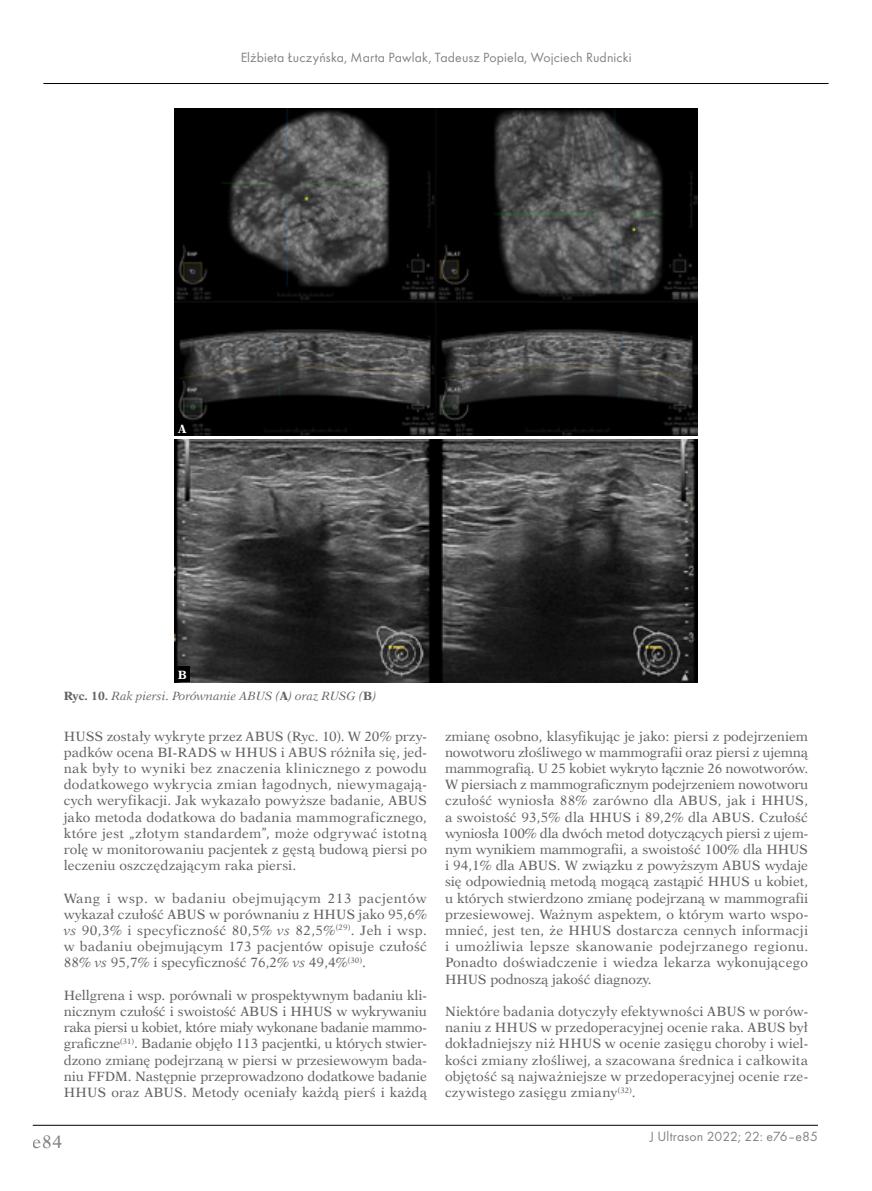
<style>
.page{position:relative;width:872px;height:1191px;background:#fff}
.page>*{position:absolute;margin:0;border:0;box-sizing:border-box;transform-origin:0 0}
.t1{font:18px "Dutch 823 EU Normal";color:#636363}
.t2{font:13.8px "Futura TCE";letter-spacing:.01em;color:#636363}
.BPL_-_Body_PL{font:13.5px/16.2px "Dutch 823 EU Normal";letter-spacing:.01em;color:#636363;text-align:justify}
.Podpis_zdjec_rys_PL{font:12px "Dutch 823 EU Italic";color:#636363}
.Normalny{font:12px "Dutch 823 EU Bold";color:#fff}
.s1{font-family:"Dutch 823 EU Bold"}
.s2{font-family:"Dutch 823 EU Italic"}
</style>
<div class="page">
<hr style="left:33px;top:1125px;width:785px;height:1px;background:#000">
<hr style="left:43px;top:83px;width:785px;height:1px;background:#000">
<img style="left:174px;top:108px;width:523px;height:328px">
<img style="left:174px;top:440px;width:523px;height:242px">
<div style="left:175px;top:420px;width:15px;height:15px;background:#000"></div>
<div style="left:175px;top:666px;width:15px;height:16px;background:#000"></div>
<p class="t2" style="left:240px;top:49px;width:393px">Elżbieta Łuczyńska, Marta Pawlak, Tadeusz Popiela, Wojciech Rudnicki</p>
<p class="Normalny" style="left:178px;top:421px;width:10px">A</p>
<p class="Normalny" style="left:178px;top:667px;width:11px">B</p>
<p class="Podpis_zdjec_rys_PL" style="left:64px;top:688px;width:314px"><span class="s1">Ryc. 10.</span> Rak piersi. Porównanie ABUS (<span class="s1">A</span>) oraz RUSG (<span class="s1">B</span>)</p>
<p class="BPL_-_Body_PL" style="left:64px;top:728px;width:365px">HUSS zostały wykryte przez ABUS (Ryc. 10). W 20% przy&shy;padków ocena BI-RADS w HHUS i ABUS różniła się, jed&shy;nak były to wyniki bez znaczenia klinicznego z powodu dodatkowego wykrycia zmian łagodnych, niewymagają&shy;cych weryfikacji. Jak wykazało powyższe badanie, ABUS jako metoda dodatkowa do badania mammograficznego, które jest „złotym standardem”, może odgrywać istotną rolę w monitorowaniu pacjentek z gęstą budową piersi po leczeniu oszczędzającym raka piersi.</p>
<p class="BPL_-_Body_PL" style="left:64px;top:890px;width:365px">Wang i wsp. w badaniu obejmującym 213 pacjentów wykazał czułość ABUS w porównaniu z HHUS jako 95,6% <span class="s2">vs</span> 90,3% i specyficzność 80,5% <span class="s2">vs</span> 82,5%<sup>(29)</sup>. Jeh i wsp. w badaniu obejmującym 173 pacjentów opisuje czułość 88% <span class="s2">vs</span> 95,7% i specyficzność 76,2% <span class="s2">vs</span> 49,4%<sup>(30)</sup>.</p>
<p class="BPL_-_Body_PL" style="left:64px;top:987px;width:365px">Hellgrena i wsp. porównali w prospektywnym badaniu kli&shy;nicznym czułość i swoistość ABUS i HHUS w wykrywaniu raka piersi u kobiet, które miały wykonane badanie mammo&shy;graficzne<sup>(31)</sup>. Badanie objęło 113 pacjentki, u których stwier&shy;dzono zmianę podejrzaną w piersi w przesiewowym bada&shy;niu FFDM. Następnie przeprowadzono dodatkowe badanie HHUS oraz ABUS. Metody oceniały każdą pierś i każdą</p>
<p class="BPL_-_Body_PL" style="left:445px;top:728px;width:365px">zmianę osobno, klasyfikując je jako: piersi z podejrzeniem nowotworu złośliwego w mammografii oraz piersi z ujemną mammografią. U 25 kobiet wykryto łącznie 26 nowotworów.<br>W piersiach z mammograficznym podejrzeniem nowotworu czułość wyniosła 88% zarówno dla ABUS, jak i HHUS, a swoistość 93,5% dla HHUS i 89,2% dla ABUS. Czułość wyniosła 100% dla dwóch metod dotyczących piersi z ujem&shy;nym wynikiem mammografii, a swoistość 100% dla HHUS i 94,1% dla ABUS. W związku z powyższym ABUS wydaje się odpowiednią metodą mogącą zastąpić HHUS u kobiet, u których stwierdzono zmianę podejrzaną w mammografii przesiewowej. Ważnym aspektem, o którym warto wspo&shy;mnieć, jest ten, że HHUS dostarcza cennych informacji i umożliwia lepsze skanowanie podejrzanego regionu.<br>Ponadto doświadczenie i wiedza lekarza wykonującego HHUS podnoszą jakość diagnozy.</p>
<p class="BPL_-_Body_PL" style="left:445px;top:1003px;width:365px">Niektóre badania dotyczyły efektywności ABUS w porów&shy;naniu z HHUS w przedoperacyjnej ocenie raka. ABUS był dokładniejszy niż HHUS w ocenie zasięgu choroby i wiel&shy;kości zmiany złośliwej, a szacowana średnica i całkowita objętość są najważniejsze w przedoperacyjnej ocenie rze&shy;czywistego zasięgu zmiany<sup>(32)</sup>.</p>
<h1 class="t1" style="left:33px;top:1131px;width:31px">e84</h1>
<p class="t2" style="left:650px;top:1128px;width:170px">J Ultrason 2022; 22: e76–e85</p>
</div>
